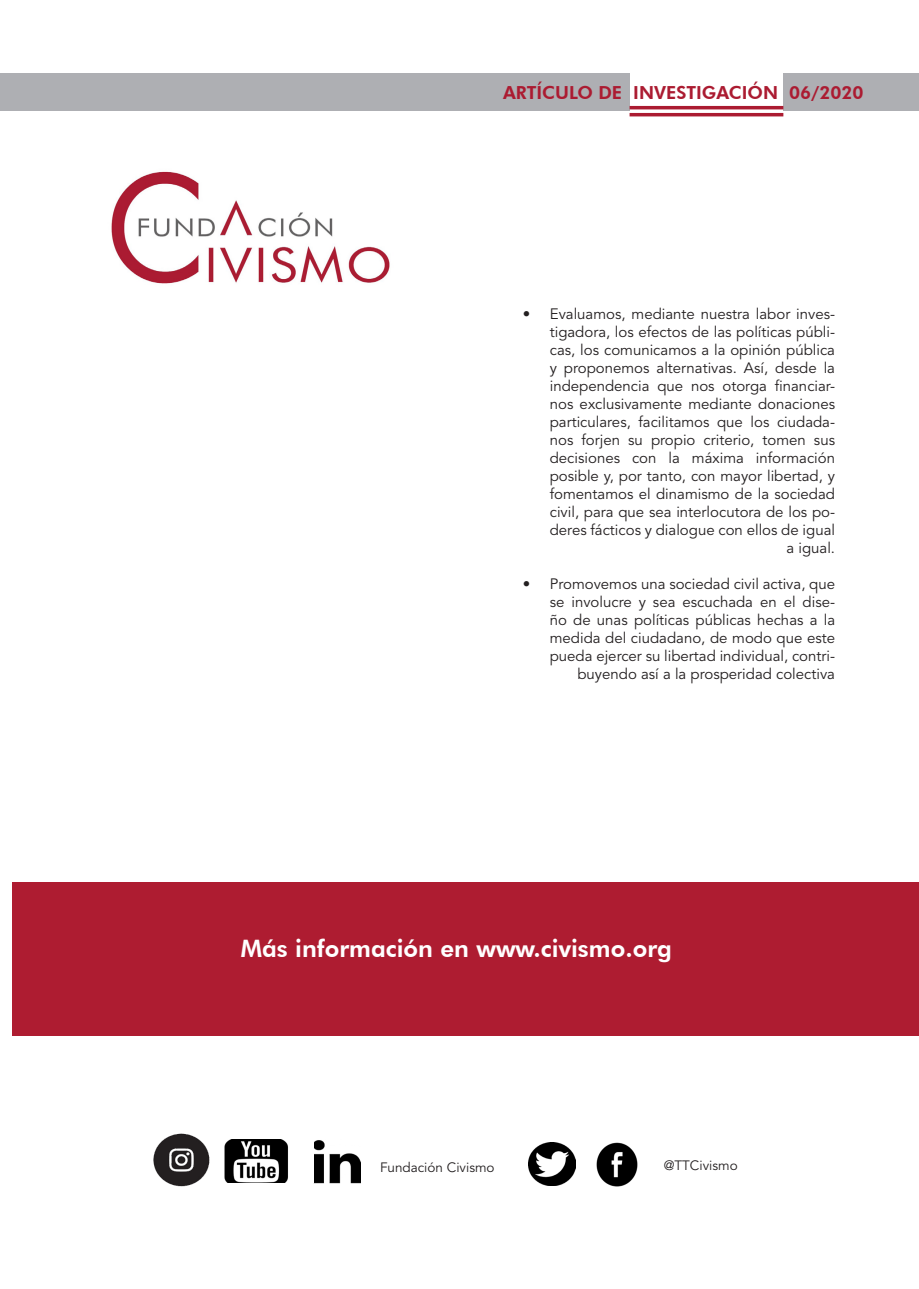
<style>
.page{position:relative;width:919px;height:1289px;background:#fff}
.page>*{position:absolute;margin:0;border:0;box-sizing:border-box;transform-origin:0 0}
.t1{font:800 24px "Futura BT";color:#fff}
.t2{font:800 18px "Futura BT";color:#ab1b31}
.t3{font:15px/18px "Avenir LT Std";color:#231f20;text-align:right}
.t4{font:13.5px "Avenir LT Std";color:#231f20}
</style>
<div class="page">
<div style="left:783px;top:73px;width:135px;height:38px;background:#aeafb3"></div>
<div style="left:15px;top:73px;width:614px;height:38px;background:#aeafb3"></div>
<hr style="left:629px;top:106px;width:154px;height:3px;background:#ab1b31">
<hr style="left:629px;top:113px;width:154px;height:3px;background:#ab1b31">
<div style="left:0;top:73px;width:15px;height:38px;background:#aeafb3"></div>
<div style="left:13px;top:881px;width:905px;height:154px;background:#ae1c31"></div>
<img style="left:528px;top:1142px;width:47px;height:43px">
<img style="left:224px;top:1139px;width:137px;height:44px">
<img style="left:596px;top:1142px;width:42px;height:43px">
<img style="left:111px;top:171px;width:279px;height:113px">
<img style="left:153px;top:1133px;width:57px;height:54px">
<p class="t2" style="left:503px;top:82px;width:362px">ARTÍCULO DE INVESTIGACIÓN 06/2020</p>
<p class="t3" style="left:522px;top:305px;width:314px">• Evaluamos, mediante nuestra labor inves&shy;tigadora, los efectos de las políticas públi&shy;cas, los comunicamos a la opinión pública<br>y proponemos alternativas. Así, desde la independencia que nos otorga financiar&shy;nos exclusivamente mediante donaciones particulares, facilitamos que los ciudada&shy;nos forjen su propio criterio, tomen sus decisiones con la máxima información posible y, por tanto, con mayor libertad, y fomentamos el dinamismo de la sociedad civil, para que sea interlocutora de los po&shy;deres fácticos y dialogue con ellos de igual<br>a igual.</p>
<p class="t3" style="left:522px;top:575px;width:314px">• Promovemos una sociedad civil activa, que se involucre y sea escuchada en el dise-<br>ño de unas políticas públicas hechas a la medida del ciudadano, de modo que este pueda ejercer su libertad individual, contri&shy;buyendo así a la prosperidad colectiva</p>
<p class="t1" style="left:241px;top:934px;width:432px">Más información en www.civismo.org</p>
<p class="t4" style="left:380px;top:1159px;width:116px">Fundación Civismo</p>
<p class="t4" style="left:663px;top:1157px;width:76px">@TTCivismo</p>
</div>
